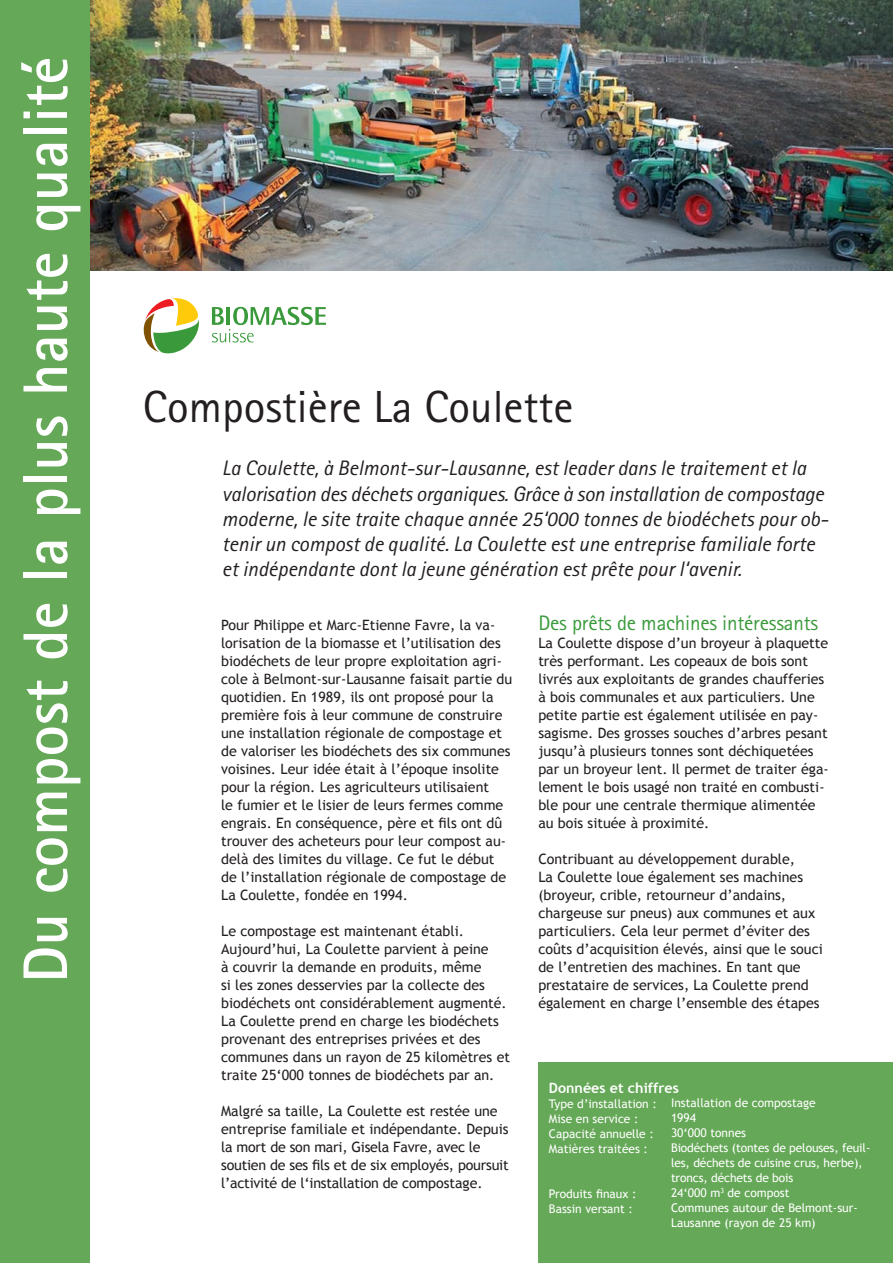
<style>
.page{position:relative;width:893px;height:1263px;background:#fff}
.page>*{position:absolute;margin:0;border:0;box-sizing:border-box;transform-origin:0 0}
.t1{font:700 63px "Rotis Sans Serif Std";color:#fff}
.t2{font:45px "Rotis Sans Serif Std";color:#231f20}
.t3{font:italic 21px/25.2px "Rotis Sans Serif Std";color:#231f20}
.t4{font:21px "Rotis Sans Serif Std";letter-spacing:-.01em;color:#3a9a3b}
.t5{font:14.25px/18px "Trebuchet MS";color:#231f20}
.t6{font:700 14.25px "Trebuchet MS";color:#fff}
.t7{font:12px/15px "Trebuchet MS";color:#fff}
</style>
<div class="page">
<img style="left:89px;top:0;width:804px;height:270px">
<div style="left:0;top:0;width:89px;height:1263px;background:#65a857"></div>
<div style="left:538px;top:1062px;width:355px;height:201px;background:#65a857"></div>
<svg style="left:144px;top:298px;width:55px;height:55px"></svg>
<svg style="left:212px;top:307px;width:114px;height:35px"></svg>
<h1 class="t1" style="left:6px;top:983px;width:928px;rotate:-90deg">Du compost de la plus haute qualité</h1>
<h2 class="t2" style="left:143px;top:380px;width:432px">Compostière La Coulette</h2>
<p class="t3" style="left:222px;top:456px;width:608px">La Coulette, à Belmont-sur-Lausanne, est leader dans le traitement et la valorisation des déchets organiques. Grâce à son installation de compostage moderne, le site traite chaque année 25‘000 tonnes de biodéchets pour ob&shy;tenir un compost de qualité. La Coulette est une entreprise familiale forte et indépendante dont la jeune génération est prête pour l‘avenir.</p>
<p class="t5" style="left:221px;top:616px;width:293px">Pour Philippe et Marc-Etienne Favre, la va&shy;lorisation de la biomasse et l’utilisation des biodéchets de leur propre exploitation agri&shy;cole à Belmont-sur-Lausanne faisait partie du quotidien. En 1989, ils ont proposé pour la première fois à leur commune de construire une installation régionale de compostage et de valoriser les biodéchets des six communes voisines. Leur idée était à l’époque insolite pour la région. Les agriculteurs utilisaient<br>le fumier et le lisier de leurs fermes comme engrais. En conséquence, père et fils ont dû trouver des acheteurs pour leur compost au&shy;delà des limites du village. Ce fut le début de l’installation régionale de compostage de La Coulette, fondée en 1994.</p>
<p class="t5" style="left:221px;top:922px;width:290px">Le compostage est maintenant établi.<br>Aujourd’hui, La Coulette parvient à peine<br>à couvrir la demande en produits, même<br>si les zones desservies par la collecte des biodéchets ont considérablement augmenté.<br>La Coulette prend en charge les biodéchets provenant des entreprises privées et des communes dans un rayon de 25 kilomètres et traite 25‘000 tonnes de biodéchets par an.</p>
<p class="t5" style="left:221px;top:1102px;width:289px">Malgré sa taille, La Coulette est restée une entreprise familiale et indépendante. Depuis la mort de son mari, Gisela Favre, avec le soutien de ses fils et de six employés, poursuit l’activité de l‘installation de compostage.</p>
<h3 class="t4" style="left:538px;top:611px;width:281px">Des prêts de machines intéressants</h3>
<p class="t5" style="left:538px;top:634px;width:292px">La Coulette dispose d’un broyeur à plaquette très performant. Les copeaux de bois sont livrés aux exploitants de grandes chaufferies à bois communales et aux particuliers. Une petite partie est également utilisée en pay&shy;sagisme. Des grosses souches d’arbres pesant jusqu’à plusieurs tonnes sont déchiquetées par un broyeur lent. Il permet de traiter éga&shy;lement le bois usagé non traité en combusti&shy;ble pour une centrale thermique alimentée au bois située à proximité.</p>
<p class="t5" style="left:538px;top:850px;width:286px">Contribuant au développement durable,<br>La Coulette loue également ses machines (broyeur, crible, retourneur d’andains, chargeuse sur pneus) aux communes et aux particuliers. Cela leur permet d’éviter des coûts d’acquisition élevés, ainsi que le souci de l’entretien des machines. En tant que prestataire de services, La Coulette prend également en charge l’ensemble des étapes</p>
<p class="t6" style="left:549px;top:1079px;width:131px">Données et chiffres</p>
<p class="t7" style="left:549px;top:1097px;width:109px">Type d’installation :<br>Mise en service :<br>Capacité annuelle :<br>Matières traitées :</p>
<p class="t7" style="left:549px;top:1187px;width:89px">Produits finaux :<br>Bassin versant :</p>
<p class="t7" style="left:671px;top:1096px;width:201px">Installation de compostage<br>1994<br>30‘000 tonnes<br>Biodéchets (tontes de pelouses, feuil&shy;les, déchets de cuisine crus, herbe), troncs, déchets de bois<br>24‘000 m<sup>3</sup> de compost<br>Communes autour de Belmont-sur-<br>Lausanne (rayon de 25 km)</p>
</div>
